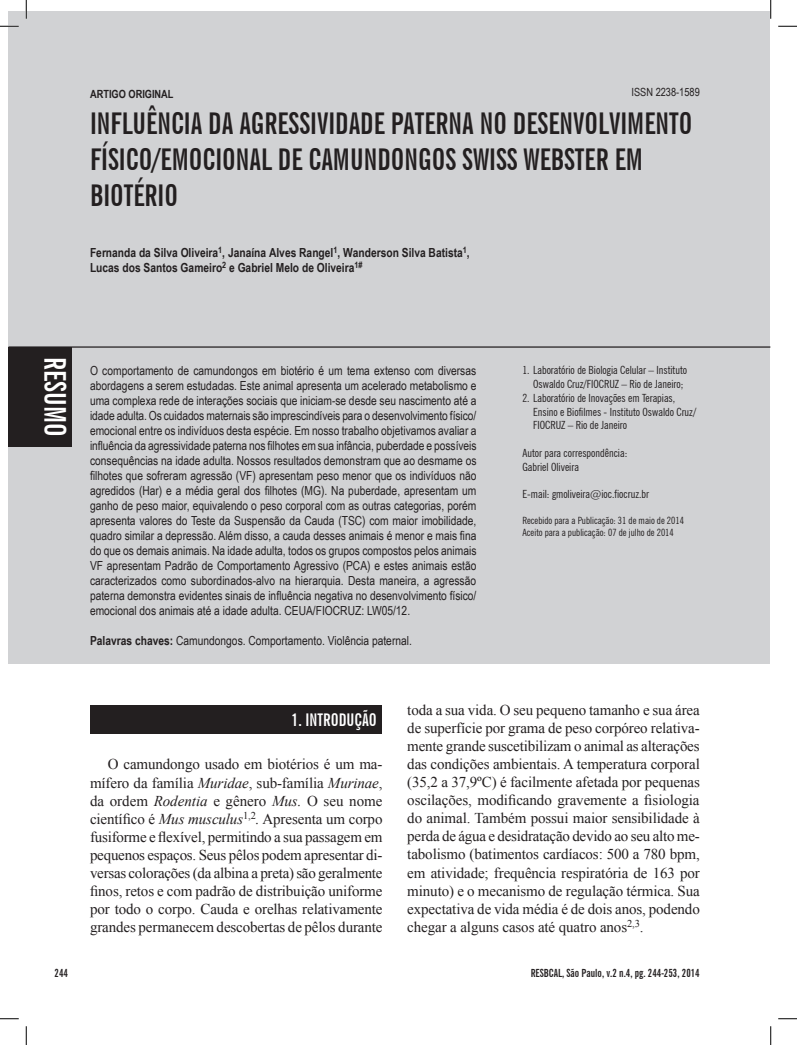
<style>
.page{position:relative;width:797px;height:1045px;background:#fff}
.page>*{position:absolute;margin:0;border:0;box-sizing:border-box;transform-origin:0 0}
.t1{font:700 extra-condensed 30px/36px "News Gothic BT";color:#231f20}
.t2{font:700 extra-condensed 30px "News Gothic BT";color:#fff}
.t3{font:700 extra-condensed 17.5px "News Gothic BT";color:#fff}
.t4{font:15px/18px "Times New Roman";letter-spacing:-.01em;color:#231f20;text-align:justify}
.t5{font:12.5px/15px "Arial Narrow";color:#231f20;text-align:justify}
.t6{font:700 12.5px/15px "Arial Narrow";color:#231f20}
.t7{font:condensed 11.25px/13.8px "News Gothic BT";color:#231f20}
.t8{font:700 extra-condensed 11.25px "News Gothic BT";color:#231f20}
.t9{font:700 11.25px "Arial Narrow";color:#231f20}
.t10{font:11.25px "Arial Narrow";color:#231f20}
.t11{font:condensed 10px/12px "News Gothic BT";color:#231f20}
.s1{font-weight:700}
.s2{font-style:italic}
</style>
<div class="page">
<div style="left:9px;top:12px;width:761px;height:651px;background:#d1d2d4"></div>
<div style="left:90px;top:705px;width:292px;height:29px;background:#231f20"></div>
<hr style="left:9px;top:346px;width:761px;height:2px;background:#231f20">
<div style="left:9px;top:347px;width:63px;height:99px;background:#231f20"></div>
<svg style="left:0;top:25px;width:19px;height:2px"></svg>
<svg style="left:778px;top:25px;width:19px;height:2px"></svg>
<svg style="left:0;top:1018px;width:19px;height:1px"></svg>
<svg style="left:778px;top:1018px;width:19px;height:1px"></svg>
<svg style="left:25px;top:0;width:2px;height:19px"></svg>
<svg style="left:25px;top:1026px;width:2px;height:19px"></svg>
<svg style="left:770px;top:0;width:1px;height:19px"></svg>
<svg style="left:770px;top:1026px;width:1px;height:19px"></svg>
<p class="t9" style="left:90px;top:85px;width:85px">ARTIGO ORIGINAL</p>
<p class="t10" style="left:631px;top:83px;width:70px">ISSN 2238-1589</p>
<h1 class="t1" style="left:90px;top:105px;width:186px">INFLUÊNCIA DA AGRESSI</h1>
<h1 class="t1" style="left:90px;top:105px;width:604px;text-indent:227px">VIDADE PATERNA NO DESENVOLVIMENTO<br>FÍSICO/EMOCIONAL DE CAMUNDONGOS SWISS WEBS</h1>
<h1 class="t1" style="left:575px;top:141px;width:69px">TER EM</h1>
<h1 class="t1" style="left:90px;top:177px;width:90px">BI OTÉRI O</h1>
<p class="t6" style="left:90px;top:244px;width:381px">Fernanda da Silva Oliveira<sup>1</sup>, Janaína Alves Rangel<sup>1</sup>, Wanderson Silva Batista<sup>1</sup>,<br>Lucas dos Santos Gameiro<sup>2</sup> e Gabriel Melo de Oliveira<sup>1#</sup></p>
<h1 class="t2" style="left:73px;top:357px;width:77px;rotate:90deg">RESUMO</h1>
<p class="t5" style="left:90px;top:363px;width:388px">O comportamento de camundongos em biotério é um tema extenso com diversas abordagens a serem estudadas. Este animal apresenta um acelerado metabolismo e uma complexa rede de interações sociais que iniciam-se desde seu nascimento até a idade adulta. Os cuidados maternais são imprescindíveis para o desenvolvimento físico/ emocional entre os indivíduos desta espécie. Em nosso trabalho objetivamos avaliar a influência da agressividade paterna nos filhotes em sua infância, puberdade e possíveis consequências na idade adulta. Nossos resultados demonstram que ao desmame os filhotes que sofreram agressão (VF) apresentam peso menor que os indivíduos não agredidos (Har) e a média geral dos filhotes (MG). Na puberdade, apresentam um ganho de peso maior, equivalendo o peso corporal com as outras categorias, porém apresenta valores do Teste da Suspensão da Cauda (TSC) com maior imobilidade, quadro similar a depressão. Além disso, a cauda desses animais é menor e mais fina do que os demais animais. Na idade adulta, todos os grupos compostos pelos animais VF apresentam Padrão de Comportamento Agressivo (PCA) e estes animais estão caracterizados como subordinados-alvo na hierarquia. Desta maneira, a agressão paterna demonstra evidentes sinais de influência negativa no desenvolvimento físico/ emocional dos animais até a idade adulta. CEUA/FIOCRUZ: LW05/12.</p>
<p class="t5" style="left:90px;top:633px;width:323px"><span class="s1">Palavras chaves:</span> Camundongos. Comportamento. Violência paternal.</p>
<p class="t7" style="left:533px;top:363px;width:155px;text-indent:-11px">1. Laboratório de Biologia Celular – Instituto<br>Oswaldo Cruz/FIOCRUZ – Rio de Janeiro;</p>
<p class="t7" style="left:533px;top:391px;width:164px;text-indent:-11px">2. Laboratório de Inovações em Terapias,<br>Ensino e Biofilmes - Instituto Oswaldo Cruz/<br>FIOCRUZ – Rio de Janeiro</p>
<p class="t7" style="left:522px;top:446px;width:106px">Autor para correspondência:<br>Gabriel Oliveira</p>
<p class="t7" style="left:522px;top:487px;width:128px">E-mail: gmoliveira@ioc.fiocruz.br</p>
<p class="t11" style="left:522px;top:514px;width:163px">Recebido para a Publicação: 31 de maio de 2014<br>Aceito para a publicação: 07 de julho de 2014</p>
<h2 class="t3" style="left:292px;top:709px;width:87px">1. INTRODUÇÃO</h2>
<p class="t4" style="left:90px;top:755px;width:294px;text-indent:18px">O camundongo usado em biotérios é um ma&shy;mífero da família <span class="s2">Muridae</span>, sub-família <span class="s2">Murinae</span>, da ordem <span class="s2">Rodentia</span> e gênero <span class="s2">Mus.</span> O seu nome científico é <span class="s2">Mus musculus</span><sup>1,2</sup><span class="s2">.</span> Apresenta um corpo fusiforme e flexível, permitindo a sua passagem em pequenos espaços. Seus pêlos podem apresentar di&shy;versas colorações (da albina a preta) são geralmente finos, retos e com padrão de distribuição uniforme por todo o corpo. Cauda e orelhas relativamente grandes permanecem descobertas de pêlos durante</p>
<p class="t4" style="left:407px;top:701px;width:294px">toda a sua vida. O seu pequeno tamanho e sua área de superfície por grama de peso corpóreo relativa&shy;mente grande suscetibilizam o animal as alterações das condições ambientais. A temperatura corporal (35,2 a 37,9ºC) é facilmente afetada por pequenas oscilações, modificando gravemente a fisiologia do animal. Também possui maior sensibilidade à perda de água e desidratação devido ao seu alto me&shy;tabolismo (batimentos cardíacos: 500 a 780 bpm, em atividade; frequência respiratória de 163 por minuto) e o mecanismo de regulação térmica. Sua expectativa de vida média é de dois anos, podendo chegar a alguns casos até quatro anos<sup>2,3</sup>.</p>
<p class="t8" style="left:55px;top:966px;width:15px">244</p>
<p class="t8" style="left:531px;top:966px;width:170px">RESBCAL, SÃO PAULO, V.2 N.4, PG. 244-253, 2014</p>
</div>
